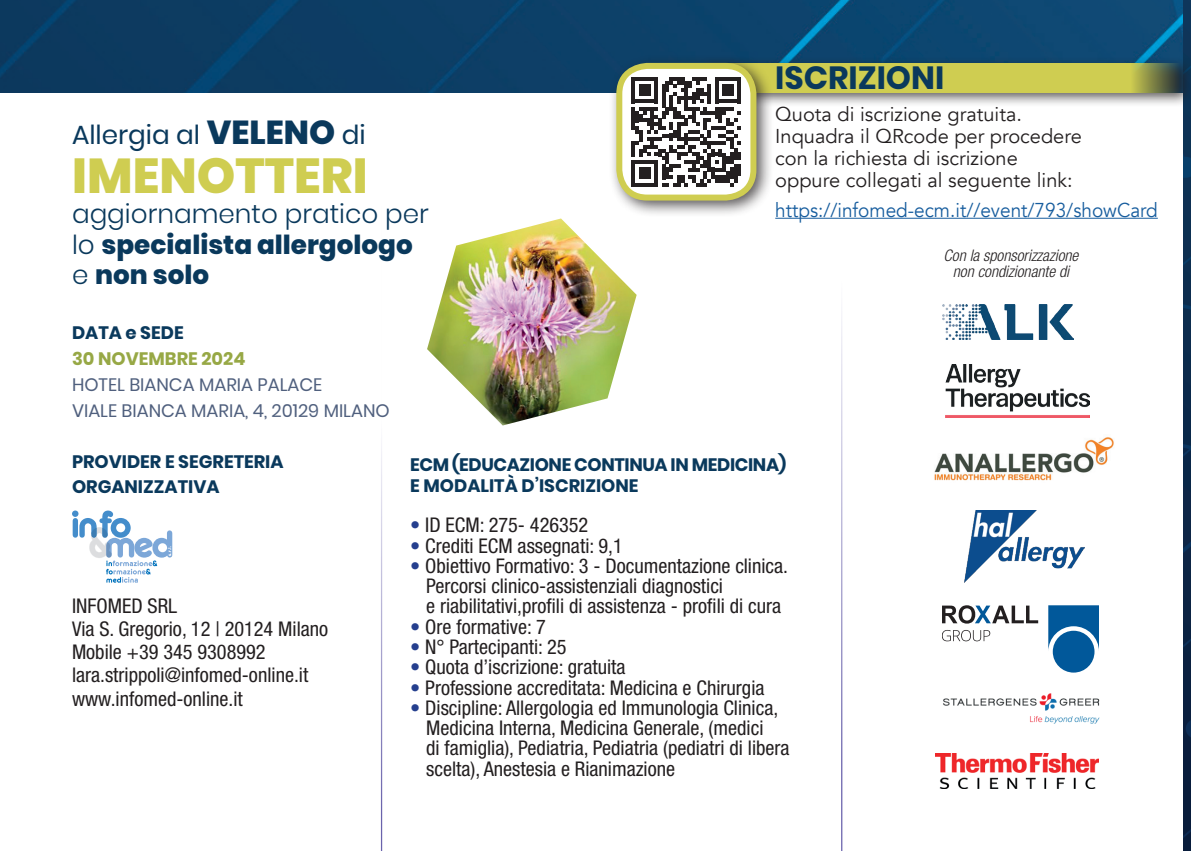
<style>
.page{position:relative;width:1191px;height:851px;background:#fff}
.page>*{position:absolute;margin:0;border:0;box-sizing:border-box;transform-origin:0 0}
.t1{font:800 49px "Poppins";color:#cfcd51}
.t2{font:700 32px "Poppins";color:#0a395c}
.t3{font:800 26.2px/30.4px "Poppins";color:#0a395c}
.t4{font:26.2px "Poppins";color:#0a395c}
.t5{font:condensed 20.2px/20.2px "Helvetica Neue LT Std";color:#231f20}
.t6{font:20px/22px "Avenir";color:#231f20}
.t7{font:20px "Avenir";color:#175d9e;scale:.95 1}
.t8{font:700 18px/20.2px "Poppins";letter-spacing:-.02em;color:#0a395c}
.t9{font:18px/26px "Poppins";color:#50607e}
.t10{font:700 18px/25.4px "Poppins";color:#0a395c}
.t11{font:700 18px "Poppins";color:#97a845}
.t12{font:italic 300 condensed 16px/16px "Helvetica Neue LT Std";color:#231f20;text-align:center}
.s1{font-weight:800;font-size:33.2px}
.s2{font-weight:400;font-size:33.2px;color:#fff}
.s3{font-weight:300}
.s4{color:#253f8e}
</style>
<div class="page">
<img style="left:0;top:0;width:1183px;height:93px">
<img style="left:1183px;top:0;width:8px;height:850px">
<svg style="left:72px;top:510px;width:100px;height:72px"></svg>
<hr style="left:381px;top:205px;width:1px;height:645px;background:#6a63ac">
<hr style="left:841px;top:17px;width:1px;height:833px;background:#6a63ac">
<div style="left:697px;top:56px;width:494px;height:51px;background:#231f20;opacity:.75"></div>
<div style="left:704px;top:63px;width:475px;height:29px;background:#cfcd51"></div>
<hr style="left:775px;top:218px;width:382px;height:1px;background:#175d9e">
<div style="left:608px;top:54px;width:166px;height:164px;background:#231f20;opacity:.75"></div>
<div style="left:619px;top:66px;width:134px;height:131px;background:#fff;border-radius:28px"></div>
<svg style="left:631px;top:77px;width:110px;height:110px"></svg>
<hr style="left:737px;top:164px;width:4px;height:11px;background:#231f20">
<div style="left:616px;top:63px;width:140px;height:137px;border:6px solid #cfcd51;border-radius:28px"></div>
<img style="left:427px;top:218px;width:209px;height:207px">
<div style="left:1052px;top:630px;width:42px;height:42px;background:#01589a;border-radius:50%"></div>
<svg style="left:1048px;top:605px;width:51px;height:46px"></svg>
<svg style="left:942px;top:605px;width:96px;height:18px"></svg>
<svg style="left:942px;top:630px;width:48px;height:11px"></svg>
<img style="left:934px;top:437px;width:180px;height:44px">
<img style="left:945px;top:364px;width:144px;height:53px">
<img style="left:935px;top:753px;width:164px;height:35px">
<img style="left:942px;top:304px;width:131px;height:36px">
<img style="left:943px;top:693px;width:157px;height:31px">
<img style="left:964px;top:510px;width:120px;height:72px">
<p class="t4" style="left:72px;top:120px;width:295px">Allergia al <span class="s1">VELENO</span> di</p>
<h1 class="t1" style="left:72px;top:147px;width:309px">IMENOTTERI <span class="s2">:</span></h1>
<p class="t3" style="left:72px;top:199px;width:358px"><span class="s3">aggiornamento pratico per lo</span> specialista allergologo <span class="s3">e</span> non solo</p>
<p class="t10" style="left:72px;top:320px;width:113px">DATA e SEDE</p>
<p class="t11" style="left:72px;top:348px;width:175px">30 NOVEMBRE 2024</p>
<p class="t9" style="left:72px;top:372px;width:319px">HOTEL BIANCA MARIA PALACE<br>VIALE BIANCA MARIA, 4, 20129 MILANO</p>
<h2 class="t2" style="left:775px;top:59px;width:170px">ISCRIZIONI</h2>
<p class="t6" style="left:775px;top:103px;width:308px">Quota di iscrizione gratuita.<br>Inquadra il QRcode per procedere con la richiesta di iscrizione oppure collegati al seguente link:</p>
<p class="t7" style="left:775px;top:198px;width:404px">https://infomed-ecm.it//event/793/showCard</p>
<p class="t12" style="left:943px;top:248px;width:136px">Con la sponsorizzazione non condizionante di</p>
<p class="t10" style="left:72px;top:448px;width:213px">PROVIDER E SEGRETERIA<br>ORGANIZZATIVA</p>
<p class="t5" style="left:72px;top:594px;width:258px;line-height:23.2px">INFOMED SRL<br>Via S. Gregorio, 12 | 20124 Milano<br>Mobile +39 345 9308992 lara.strippoli@infomed-online.it www.infomed-online.it</p>
<p class="t8" style="left:410px;top:455px;width:377px">ECM (EDUCAZIONE CONTINUA IN MEDICINA)<br>E MODALITÀ D’ISCRIZIONE</p>
<p class="t5" style="left:410px;top:514px;width:180px"><span class="s4">•</span> ID ECM: 275- 426352</p>
<p class="t5" style="left:410px;top:535px;width:214px"><span class="s4">•</span> Crediti ECM assegnati: 9,1</p>
<p class="t5" style="left:426px;top:555px;width:363px;text-indent:-16px"><span class="s4">•</span> Obiettivo Formativo: 3 - Documentazione clinica.<br>Percorsi clinico-assistenziali diagnostici<br>e riabilitativi,profili di assistenza - profili di cura</p>
<p class="t5" style="left:410px;top:616px;width:137px"><span class="s4">•</span> Ore formative: 7</p>
<p class="t5" style="left:410px;top:636px;width:158px"><span class="s4">•</span> N° Partecipanti: 25</p>
<p class="t5" style="left:410px;top:656px;width:217px"><span class="s4">•</span> Quota d’iscrizione: gratuita</p>
<p class="t5" style="left:410px;top:677px;width:356px"><span class="s4">•</span> Professione accreditata: Medicina e Chirurgia</p>
<p class="t5" style="left:426px;top:697px;width:365px;text-indent:-16px"><span class="s4">•</span> Discipline: Allergologia ed Immunologia Clinica, Medicina Interna, Medicina Generale, (medici<br>di famiglia), Pediatria, Pediatria (pediatri di libera scelta), Anestesia e Rianimazione</p>
</div>
